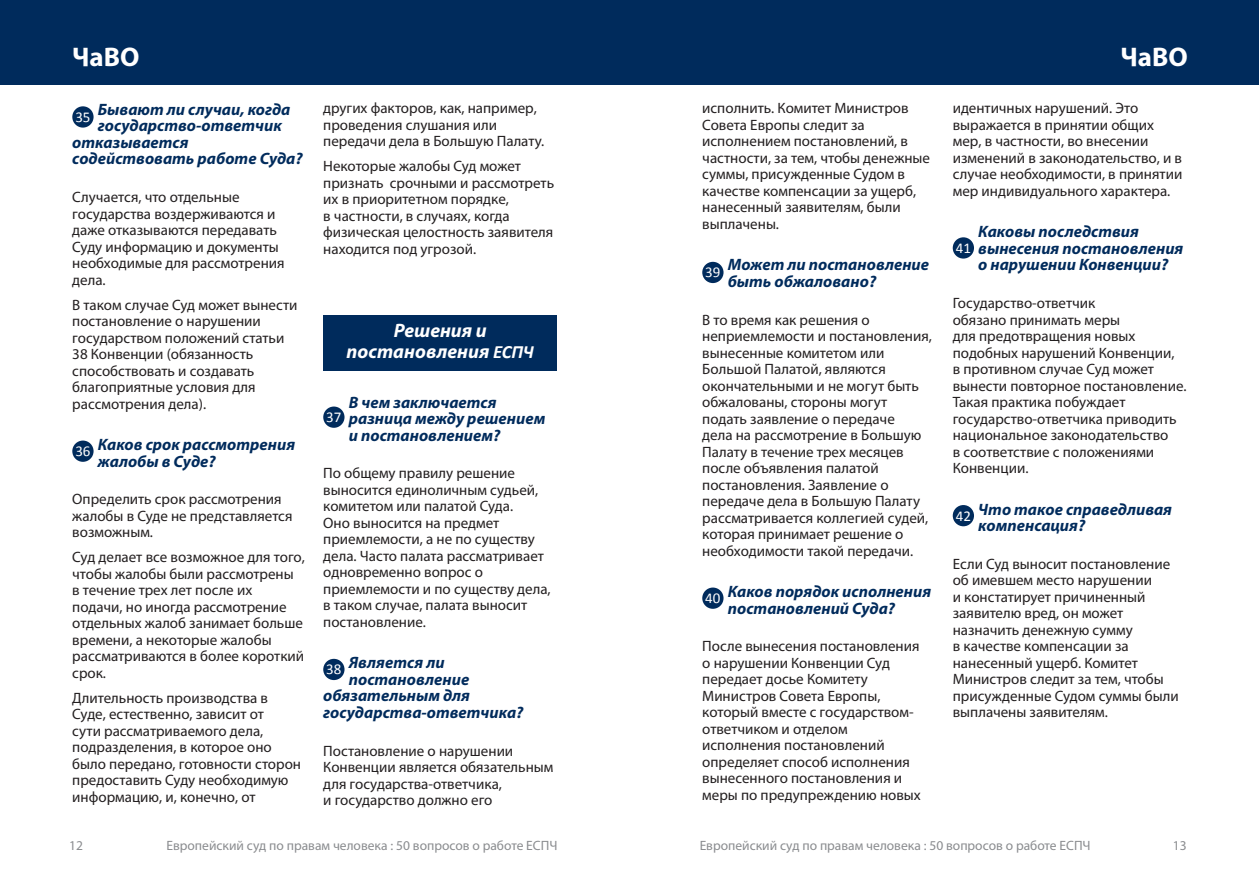
<style>
.page{position:relative;width:1259px;height:893px;background:#fff}
.page>*{position:absolute;margin:0;border:0;box-sizing:border-box;transform-origin:0 0}
.t1{font:700 27px "Myriad Pro";color:#fff}
.t2{font:italic 700 19.5px/21px "Myriad Pro";color:#fff;text-align:center}
.FAQ_-_Question{font:italic 700 16.5px/16.5px "Myriad Pro";color:#002b5c}
.FAQ_-_Texte{font:15px/16.5px "Myriad Pro";color:#231f20}
.t3{font:15px "Calibri";color:#fff}
.t4{font:13.5px "Myriad Pro";color:#8a8c8f}
.s1{font-family:"Calibri";font-size:18.75px}
.s2{font-family:"Calibri";font-weight:400;font-style:normal;font-size:15px;color:#fff}
</style>
<div class="page">
<div style="left:0;top:0;width:1259px;height:85px;background:#002b5c"></div>
<div style="left:72px;top:106px;width:22px;height:22px;background:#002b5c;border-radius:50%"></div>
<div style="left:72px;top:441px;width:22px;height:21px;background:#002b5c;border-radius:50%"></div>
<div style="left:323px;top:315px;width:234px;height:56px;background:#002b5c"></div>
<div style="left:323px;top:407px;width:21px;height:21px;background:#002b5c;border-radius:50%"></div>
<div style="left:323px;top:659px;width:21px;height:21px;background:#002b5c;border-radius:50%"></div>
<div style="left:702px;top:262px;width:21px;height:21px;background:#002b5c;border-radius:50%"></div>
<div style="left:702px;top:587px;width:21px;height:22px;background:#002b5c;border-radius:50%"></div>
<div style="left:952px;top:237px;width:22px;height:22px;background:#002b5c;border-radius:50%"></div>
<div style="left:952px;top:505px;width:22px;height:21px;background:#002b5c;border-radius:50%"></div>
<h1 class="t1" style="left:72px;top:39px;width:69px">ЧаВО</h1>
<h1 class="t1" style="left:1120px;top:39px;width:69px">ЧаВО</h1>
<p class="t3" style="left:75px;top:107px;width:17px">35</p>
<p class="FAQ_-_Question" style="left:98px;top:100px;width:194px">Бывают ли случаи, когда</p>
<p class="FAQ_-_Question" style="left:98px;top:117px;width:185px">государство-ответчик</p>
<p class="FAQ_-_Question" style="left:72px;top:133px;width:118px">отказывается</p>
<p class="FAQ_-_Question" style="left:72px;top:150px;width:232px">содействовать работе Суда?</p>
<p class="FAQ_-_Texte" style="left:72px;top:189px;width:214px">Случается, что отдельные государства воздерживаются и даже отказываются передавать<br>Суду информацию и документы необходимые для рассмотрения дела.</p>
<p class="FAQ_-_Texte" style="left:72px;top:296px;width:227px">В таком случае Суд может вынести постановление о нарушении государством положений статьи<br>38 Конвенции (обязанность способствовать и создавать благоприятные условия для рассмотрения дела).</p>
<p class="t3" style="left:75px;top:442px;width:17px">36</p>
<p class="FAQ_-_Question" style="left:98px;top:436px;width:199px">Каков срок рассмотрения жалобы в Суде?</p>
<p class="FAQ_-_Texte" style="left:72px;top:491px;width:222px">Определить срок рассмотрения жалобы в Суде не представляется возможным.</p>
<p class="FAQ_-_Texte" style="left:72px;top:549px;width:234px">Суд делает все возможное для того, чтобы жалобы были рассмотрены в течение трех лет после их подачи, но иногда рассмотрение отдельных жалоб занимает больше времени, а некоторые жалобы рассматриваются в более короткий срок.</p>
<p class="FAQ_-_Texte" style="left:72px;top:689px;width:230px">Длительность производства в<br>Суде, естественно, зависит от<br>сути рассматриваемого дела, подразделения, в которое оно было передано, готовности сторон предоставить Суду необходимую информацию, и, конечно, от</p>
<p class="FAQ_-_Texte" style="left:323px;top:100px;width:222px">других факторов, как, например, проведения слушания или передачи дела в Большую Палату.</p>
<p class="FAQ_-_Texte" style="left:323px;top:158px;width:232px">Некоторые жалобы Суд может признать срочными и рассмотреть их в приоритетном порядке,<br>в частности, в случаях, когда физическая целостность заявителя находится под угрозой.</p>
<p class="t2" style="left:346px;top:320px;width:189px">Решения и постановления <span class="s1">ЕСПЧ</span></p>
<p class="FAQ_-_Question" style="left:349px;top:393px;width:198px">В чем заключается разница между решением и постановлением?</p>
<p class="FAQ_-_Texte" style="left:323px;top:465px;width:229px">По общему правилу решение выносится единоличным судьей, комитетом или палатой Суда.<br>Оно выносится на предмет приемлемости, а не по существу дела. Часто палата рассматривает одновременно вопрос о приемлемости и по существу дела, в таком случае, палата выносит постановление.</p>
<p class="t3" style="left:326px;top:660px;width:17px">38</p>
<p class="t3" style="left:326px;top:408px;width:17px">37</p>
<p class="FAQ_-_Question" style="left:349px;top:654px;width:97px">Является ли</p>
<p class="FAQ_-_Question" style="left:349px;top:671px;width:122px">постановление</p>
<p class="FAQ_-_Question" style="left:323px;top:687px;width:148px">обязательным для</p>
<p class="FAQ_-_Question" style="left:323px;top:704px;width:202px">государства-ответчика?</p>
<p class="FAQ_-_Texte" style="left:323px;top:742px;width:232px">Постановление о нарушении<br>Конвенции является обязательным для государства-ответчика,<br>и государство должно его</p>
<p class="FAQ_-_Texte" style="left:702px;top:100px;width:229px">исполнить. Комитет Министров<br>Совета Европы следит за исполнением постановлений, в частности, за тем, чтобы денежные суммы, присужденные Судом в качестве компенсации за ущерб, нанесенный заявителям, были выплачены.</p>
<p class="t3" style="left:705px;top:263px;width:17px">39</p>
<p class="FAQ_-_Question" style="left:728px;top:256px;width:203px">Может ли постановление быть обжаловано?</p>
<p class="FAQ_-_Texte" style="left:702px;top:311px;width:231px">В то время как решения о неприемлемости и постановления, вынесенные комитетом или<br>Большой Палатой, являются окончательными и не могут быть обжалованы, стороны могут подать заявление о передаче<br>дела на рассмотрение в Большую<br>Палату в течение трех месяцев после объявления палатой постановления. Заявление о передаче дела в Большую Палату рассматривается коллегией судей, которая принимает решение о необходимости такой передачи.</p>
<p class="t3" style="left:705px;top:588px;width:17px">40</p>
<p class="FAQ_-_Question" style="left:728px;top:583px;width:205px">Каков порядок исполнения постановлений Суда?</p>
<p class="FAQ_-_Texte" style="left:702px;top:638px;width:220px">После вынесения постановления о нарушении Конвенции Суд передает досье Комитету<br>Министров Совета Европы, который вместе с государством&shy;ответчиком и отделом исполнения постановлений определяет способ исполнения вынесенного постановления и меры по предупреждению новых</p>
<p class="FAQ_-_Texte" style="left:952px;top:100px;width:231px">идентичных нарушений. Это выражается в принятии общих мер, в частности, во внесении изменений в законодательство, и в случае необходимости, в принятии мер индивидуального характера.</p>
<p class="FAQ_-_Question" style="left:978px;top:223px;width:162px">Каковы последствия</p>
<p class="FAQ_-_Question" style="left:955px;top:239px;width:229px"><span class="s2">41</span> вынесения постановления</p>
<p class="FAQ_-_Question" style="left:978px;top:256px;width:191px">о нарушении Конвенции?</p>
<p class="FAQ_-_Texte" style="left:952px;top:295px;width:235px">Государство-ответчик<br>обязано принимать меры<br>для предотвращения новых подобных нарушений Конвенции,<br>в противном случае Суд может вынести повторное постановление.<br>Такая практика побуждает государство-ответчика приводить национальное законодательство<br>в соответствие с положениями<br>Конвенции.</p>
<p class="t3" style="left:955px;top:506px;width:17px">42</p>
<p class="FAQ_-_Question" style="left:978px;top:500px;width:195px">Что такое справедливая компенсация?</p>
<p class="FAQ_-_Texte" style="left:952px;top:555px;width:228px">Если Суд выносит постановление об имевшем место нарушении<br>и констатирует причиненный заявителю вред, он может назначить денежную сумму<br>в качестве компенсации за нанесенный ущерб. Комитет<br>Министров следит за тем, чтобы присужденные Судом суммы были выплачены заявителям.</p>
<p class="t4" style="left:69px;top:837px;width:15px">12</p>
<p class="t4" style="left:166px;top:837px;width:392px">Европейский суд по правам человека : 50 вопросов о работе ЕСПЧ</p>
<p class="t4" style="left:699px;top:837px;width:392px">Европейский суд по правам человека : 50 вопросов о работе ЕСПЧ</p>
<p class="t4" style="left:1172px;top:837px;width:15px">13</p>
</div>
